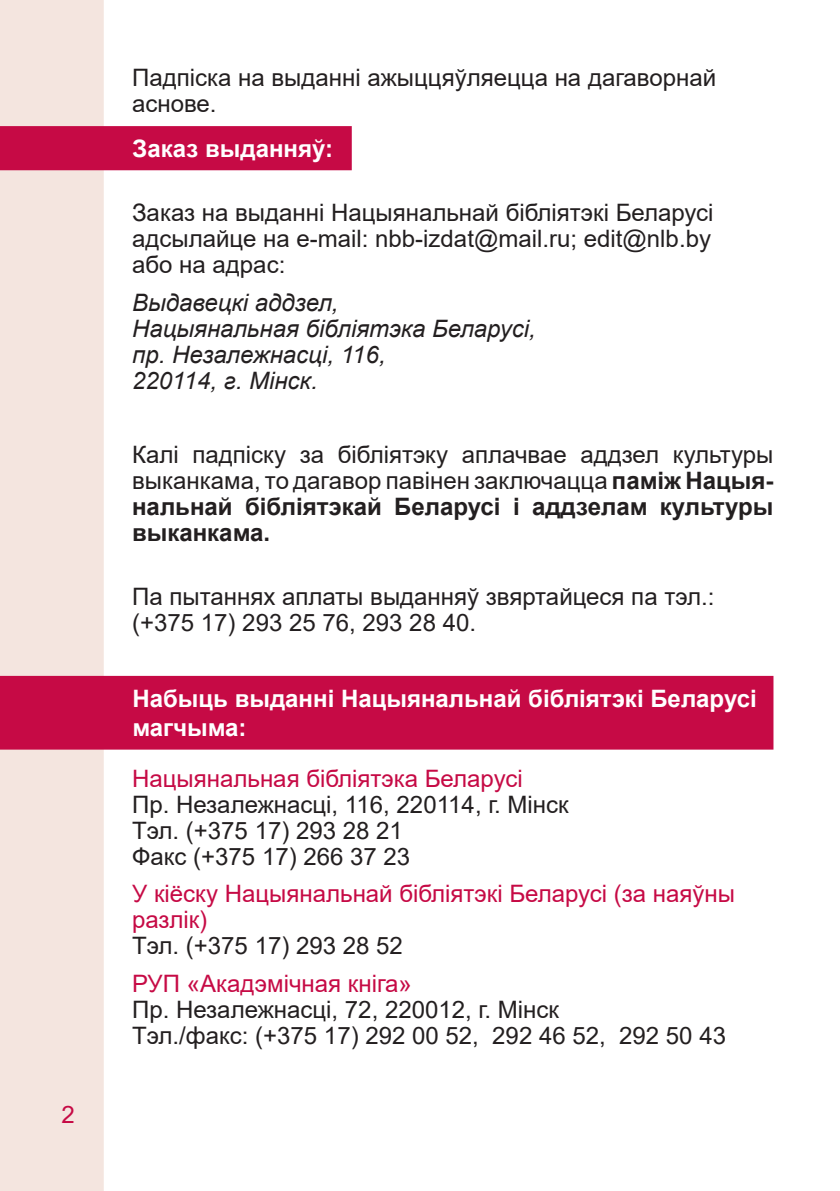
<style>
.page{position:relative;width:840px;height:1191px;background:#fff}
.page>*{position:absolute;margin:0;border:0;box-sizing:border-box;transform-origin:0 0}
.t1{font:24px/26px "Arial";color:#231f20;text-align:justify}
.t2{font:24px/26px "Arial";color:#c60a45}
.t3{font:italic 24px "Arial";color:#231f20}
.t4{font:700 24px/28.8px "Arial";color:#fff}
.s1{font-weight:700}
</style>
<div class="page">
<div style="left:0;top:0;width:104px;height:1191px;background:#f4e5df"></div>
<div style="left:1px;top:127px;width:349px;height:42px;background:#c60a45"></div>
<div style="left:0;top:126px;width:351px;height:44px;border:2px solid #c60a45"></div>
<div style="left:1px;top:677px;width:771px;height:71px;background:#c60a45"></div>
<div style="left:0;top:676px;width:773px;height:73px;border:2px solid #c60a45"></div>
<p class="t2" style="left:61px;top:1101px;width:15px">2</p>
<p class="t1" style="left:132px;top:64px;width:585px">Падпіска на выданні ажыццяўляецца на дагаворнай аснове.</p>
<p class="t4" style="left:132px;top:134px;width:202px">Заказ выданняў:</p>
<p class="t1" style="left:132px;top:200px;width:582px">Заказ на выданні Нацыянальнай бібліятэкі Беларусі адсылайце на e-mail: nbb-izdat@mail.ru; edit@nlb.by або на адрас:</p>
<p class="t3" style="left:132px;top:287px;width:208px">Выдавецкі аддзел,</p>
<p class="t3" style="left:132px;top:313px;width:405px">Нацыянальная бібліятэка Беларусі,</p>
<p class="t3" style="left:132px;top:339px;width:255px">пр. Незалежнасці, 116,</p>
<p class="t3" style="left:132px;top:365px;width:187px">220114, г. Мінск.</p>
<p class="t1" style="left:132px;top:442px;width:642px">Калі падпіску за бібліятэку аплачвае аддзел культуры выканкама, то дагавор павінен заключацца <span class="s1">паміж Нацыя&shy;нальнай бібліятэкай Беларусі і аддзелам культуры выканкама.</span></p>
<p class="t1" style="left:132px;top:583px;width:583px">Па пытаннях аплаты выданняў звяртайцеся па тэл.:</p>
<p class="t1" style="left:132px;top:609px;width:345px">(+375 17) 293 25 76, 293 28 40.</p>
<p class="t4" style="left:132px;top:684px;width:625px">Набыць выданні Нацыянальнай бібліятэкі Беларусі магчыма:</p>
<p class="t2" style="left:132px;top:765px;width:392px">Нацыянальная бібліятэка Беларусі</p>
<p class="t1" style="left:132px;top:791px;width:438px">Пр. Незалежнасці, 116, 220114, г. Мінск</p>
<p class="t1" style="left:132px;top:817px;width:272px">Тэл. (+375 17) 293 28 21</p>
<p class="t1" style="left:132px;top:843px;width:279px">Факс (+375 17) 266 37 23</p>
<p class="t2" style="left:132px;top:880px;width:604px">У кіёску Нацыянальнай бібліятэкі Беларусі (за наяўны разлік)</p>
<p class="t1" style="left:132px;top:932px;width:272px">Тэл. (+375 17) 293 28 52</p>
<p class="t2" style="left:132px;top:970px;width:281px">РУП «Акадэмічная кніга»</p>
<p class="t1" style="left:132px;top:996px;width:428px">Пр. Незалежнасці, 72, 220012, г. Мінск</p>
<p class="t1" style="left:132px;top:1022px;width:595px">Тэл./факс: (+375 17) 292 00 52, 292 46 52, 292 50 43</p>
</div>
